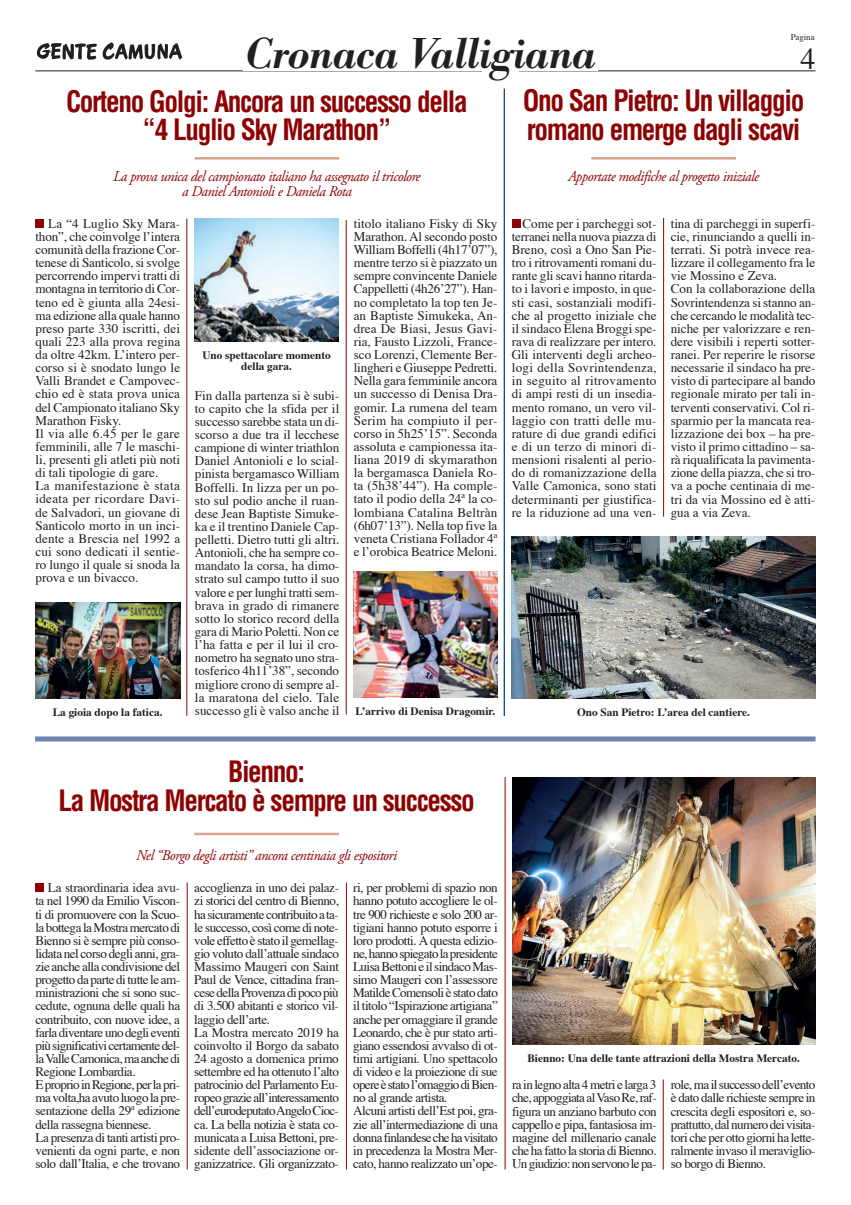
<style>
.page{position:relative;width:851px;height:1205px;background:#fff}
.page>*{position:absolute;margin:0;border:0;box-sizing:border-box;transform-origin:0 0}
.t1{font:italic 600 45px "Bodoni Antiqua T";letter-spacing:-.01em;color:#231f20}
.t2{font:30px "Times";color:#231f20}
.t3{font:700 condensed 28.75px/28.8px "Helvetica";letter-spacing:-.05em;color:#8d0203;text-align:center;scale:.95 1}
.t4{font:italic 15px/15px "Adobe Garamond Pro";letter-spacing:-.035em;color:#8d0203;text-align:center;scale:.96 1}
.t5{font:13.12px/13.1px "Times";letter-spacing:-.03em;color:#231f20;text-align:justify}
.t6{font:13.12px/13.1px "Times";color:#231f20}
.t7{font:700 11.25px/11.2px "Times";color:#231f20;text-align:center}
.t8{font:8.75px "Times";color:#231f20}
</style>
<div class="page">
<hr style="left:35px;top:70px;width:780px;height:1px;background:#231f20">
<img style="left:36px;top:42px;width:147px;height:18px">
<div style="left:243px;top:1px;width:355px;height:70px;background:#fff"></div>
<hr style="left:194px;top:157px;width:145px;height:2px;background:#d9a592">
<hr style="left:186px;top:219px;width:1px;height:497px;background:#8d0203">
<div style="left:35px;top:219px;width:9px;height:9px;background:#8d0203"></div>
<hr style="left:346px;top:220px;width:1px;height:495px;background:#8d0203">
<div style="left:511px;top:219px;width:9px;height:9px;background:#8d0203"></div>
<hr style="left:591px;top:157px;width:144px;height:2px;background:#d9a592">
<hr style="left:663px;top:218px;width:1px;height:299px;background:#8d0203">
<hr style="left:503px;top:89px;width:2px;height:627px;background:#00417b">
<div style="left:35px;top:883px;width:9px;height:9px;background:#8d0203"></div>
<hr style="left:194px;top:833px;width:145px;height:2px;background:#d9a592">
<hr style="left:187px;top:882px;width:1px;height:287px;background:#8d0203">
<hr style="left:346px;top:882px;width:1px;height:287px;background:#8d0203">
<div style="left:35px;top:736px;width:780px;height:5px;background:#6d85b1"></div>
<hr style="left:505px;top:777px;width:1px;height:392px;background:#8d0203">
<img style="left:36px;top:602px;width:144px;height:97px">
<img style="left:194px;top:219px;width:145px;height:122px">
<img style="left:353px;top:571px;width:144px;height:126px">
<hr style="left:663px;top:1079px;width:1px;height:90px;background:#8d0203">
<img style="left:511px;top:536px;width:304px;height:163px">
<img style="left:512px;top:777px;width:303px;height:267px">
<p class="t8" style="left:790px;top:29px;width:25px">Pagina</p>
<h1 class="t1" style="left:245px;top:27px;width:352px">Cronaca Valligiana</h1>
<h3 class="t3" style="left:66px;top:86px;width:424px">Corteno Golgi: Ancora un successo della “4 Luglio Sky Marathon”</h3>
<p class="t4" style="left:113px;top:170px;width:321px">La prova unica del campionato italiano ha assegnato il tricolore a Daniel Antonioli e Daniela Rota</p>
<p class="t6" style="left:35px;top:216px;width:146px;text-indent:13px">La “4 Luglio Sky Mara&shy;thon”, che coinvolge l’intera comunità della frazione Cor&shy;tenese di Santicolo, si svolge percorrendo impervi tratti di montagna in territorio di Cor&shy;teno ed è giunta alla 24esi&shy;ma edizione alla quale hanno preso parte 330 iscritti, dei quali 223 alla prova regina da oltre 42km. L’intero per&shy;corso si è snodato lungo le<br>Valli Brandet e Campovec&shy;chio ed è stata prova unica del Campionato italiano Sky<br>Marathon Fisky.<br>Il via alle 6.45 per le gare femminili, alle 7 le maschi&shy;li, presenti gli atleti più noti di tali tipologie di gare.<br>La manifestazione è stata ideata per ricordare Davi&shy;de Salvadori, un giovane di<br>Santicolo morto in un inci&shy;dente a Brescia nel 1992 a cui sono dedicati il sentie&shy;ro lungo il quale si snoda la prova e un bivacco.</p>
<h2 class="t2" style="left:800px;top:30px;width:16px">4</h2>
<h3 class="t3" style="left:522px;top:86px;width:298px;text-align:left">Ono San Pietro: Un villaggio romano emerge dagli scavi</h3>
<p class="t4" style="left:568px;top:170px;width:200px">Apportate modifiche al progetto iniziale</p>
<p class="t6" style="left:670px;top:216px;width:146px">tina di parcheggi in superfi&shy;cie, rinunciando a quelli in&shy;terrati. Si potrà invece rea&shy;lizzare il collegamento fra le vie Mossino e Zeva.<br>Con la collaborazione della<br>Sovrintendenza si stanno an&shy;che cercando le modalità tec&shy;niche per valorizzare e ren&shy;dere visibili i reperti sotter&shy;ranei. Per reperire le risorse necessarie il sindaco ha pre&shy;visto di partecipare al bando regionale mirato per tali in&shy;terventi conservativi. Col ri&shy;sparmio per la mancata rea&shy;lizzazione dei box – ha pre&shy;visto il primo cittadino – sa&shy;rà riqualificata la pavimenta&shy;zione della piazza, che si tro&shy;va a poche centinaia di me&shy;tri da via Mossino ed è atti&shy;gua a via Zeva.</p>
<p class="t5" style="left:354px;top:216px;width:145px">titolo italiano Fisky di Sky Marathon. Al secondo posto William Boffelli (4h17’07”), mentre terzo si è piazzato un sempre convincente Daniele Cappelletti (4h26’27”). Han&shy;no completato la top ten Je&shy;an Baptiste Simukeka, An&shy;drea De Biasi, Jesus Gavi&shy;ria, Fausto Lizzoli, France&shy;sco Lorenzi, Clemente Ber&shy;lingheri e Giuseppe Pedretti.<br>Nella gara femminile ancora un successo di Denisa Dra&shy;gomir. La rumena del team Serim ha compiuto il per&shy;corso in 5h25’15”. Seconda assoluta e campionessa ita&shy;liana 2019 di skymarathon la bergamasca Daniela Ro&shy;ta (5h38’44”). Ha comple&shy;tato il podio della 24ª la co&shy;lombiana Catalina Beltràn (6h07’13”). Nella top five la veneta Cristiana Follador 4ª e l’orobica Beatrice Meloni.</p>
<p class="t5" style="left:511px;top:216px;width:146px;text-indent:11px">Come per i parcheggi sot&shy;terranei nella nuova piazza di Breno, così a Ono San Pie&shy;tro i ritrovamenti romani du&shy;rante gli scavi hanno ritarda&shy;to i lavori e imposto, in que&shy;sti casi, sostanziali modifi&shy;che al progetto iniziale che il sindaco Elena Broggi spe&shy;rava di realizzare per intero.<br>Gli interventi degli archeo&shy;logi della Sovrintendenza, in seguito al ritrovamento di ampi resti di un insedia&shy;mento romano, un vero vil&shy;laggio con tratti delle mu&shy;rature di due grandi edifici e di un terzo di minori di&shy;mensioni risalenti al perio&shy;do di romanizzazione della Valle Camonica, sono stati determinanti per giustifica&shy;re la riduzione ad una ven-</p>
<p class="t7" style="left:202px;top:348px;width:130px">Uno spettacolare momento della gara.</p>
<p class="t5" style="left:195px;top:388px;width:146px">Fin dalla partenza si è subi&shy;to capito che la sfida per il successo sarebbe stata un di&shy;scorso a due tra il lecchese campione di winter triathlon Daniel Antonioli e lo scial&shy;pinista bergamasco William Boffelli. In lizza per un po&shy;sto sul podio anche il ruan&shy;dese Jean Baptiste Simuke&shy;ka e il trentino Daniele Cap&shy;pelletti. Dietro tutti gli altri.<br>Antonioli, che ha sempre co&shy;mandato la corsa, ha dimo&shy;strato sul campo tutto il suo valore e per lunghi tratti sem&shy;brava in grado di rimanere sotto lo storico record della gara di Mario Poletti. Non ce l’ha fatta e per il lui il cro&shy;nometro ha segnato uno stra&shy;tosferico 4h11’38”, secondo migliore crono di sempre al&shy;la maratona del cielo. Tale successo gli è valso anche il</p>
<p class="t7" style="left:355px;top:704px;width:141px">L’arrivo di Denisa Dragomir.</p>
<p class="t7" style="left:577px;top:705px;width:174px">Ono San Pietro: L’area del cantiere.</p>
<p class="t7" style="left:53px;top:705px;width:111px">La gioia dopo la fatica.</p>
<h3 class="t3" style="left:58px;top:757px;width:440px">Bienno:<br>La Mostra Mercato è sempre un successo</h3>
<p class="t4" style="left:136px;top:848px;width:273px">Nel “Borgo degli artisti” ancora centinaia gli espositori</p>
<p class="t5" style="left:194px;top:880px;width:146px;text-align:left">accoglienza in uno dei palaz&shy;zi storici del centro di Bienno, ha sicuramente contribuito a ta&shy;le successo, così come di note&shy;vole effetto è stato il gemellag&shy;gio voluto dall’attuale sindaco<br>Massimo Maugeri con Saint<br>Paul de Vence, cittadina fran&shy;cese della Provenza di poco più di 3.500 abitanti e storico vil&shy;laggio dell’arte.<br>La Mostra mercato 2019 ha coinvolto il Borgo da sabato<br>24 agosto a domenica primo settembre ed ha ottenuto l’alto patrocinio del Parlamento Eu&shy;ropeo grazie all’interessamento dell’eurodeputato Angelo Cioc&shy;ca. La bella notizia è stata co&shy;municata a Luisa Bettoni, pre&shy;sidente dell’associazione or&shy;ganizzatrice. Gli organizzato-</p>
<p class="t5" style="left:353px;top:880px;width:146px;text-align:left">ri, per problemi di spazio non hanno potuto accogliere le ol&shy;tre 900 richieste e solo 200 ar&shy;tigiani hanno potuto esporre i loro prodotti. A questa edizio&shy;ne, hanno spiegato la presidente<br>Luisa Bettoni e il sindaco Mas&shy;simo Maugeri con l’assessore<br>Matilde Comensoli è stato dato il titolo “Ispirazione artigiana” anche per omaggiare il grande<br>Leonardo, che è pur stato arti&shy;giano essendosi avvalso di ot&shy;timi artigiani. Uno spettacolo di video e la proiezione di sue opere è stato l’omaggio di Bien&shy;no al grande artista.<br>Alcuni artisti dell’Est poi, gra&shy;zie all’intermediazione di una donna finlandese che ha visitato in precedenza la Mostra Mer&shy;cato, hanno realizzato un’ope-</p>
<p class="t5" style="left:35px;top:880px;width:146px;text-align:left;text-indent:12px">La straordinaria idea avu&shy;ta nel 1990 da Emilio Viscon&shy;ti di promuovere con la Scuo&shy;la bottega la Mostra mercato di<br>Bienno si è sempre più conso&shy;lidata nel corso degli anni, gra&shy;zie anche alla condivisione del progetto da parte di tutte le am&shy;ministrazioni che si sono suc&shy;cedute, ognuna delle quali ha contribuito, con nuove idee, a farla diventare uno degli eventi più significativi certamente del&shy;la Valle Camonica, ma anche di<br>Regione Lombardia.<br>E proprio in Regione, per la pri&shy;ma volta,ha avuto luogo la pre&shy;sentazione della 29ª edizione della rassegna biennese.<br>La presenza di tanti artisti pro&shy;venienti da ogni parte, e non solo dall’Italia, e che trovano</p>
<p class="t7" style="left:527px;top:1051px;width:274px">Bienno: Una delle tante attrazioni della Mostra Mercato.</p>
<p class="t5" style="left:512px;top:1077px;width:146px">ra in legno alta 4 metri e larga 3 che, appoggiata al Vaso Re, raf&shy;figura un anziano barbuto con cappello e pipa, fantasiosa im&shy;magine del millenario canale che ha fatto la storia di Bienno.<br>Un giudizio: non servono le pa-</p>
<p class="t5" style="left:670px;top:1077px;width:146px">role, ma il successo dell’evento è dato dalle richieste sempre in crescita degli espositori e, so&shy;prattutto, dal numero dei visita&shy;tori che per otto giorni ha lette&shy;ralmente invaso il meraviglio&shy;so borgo di Bienno.</p>
</div>
